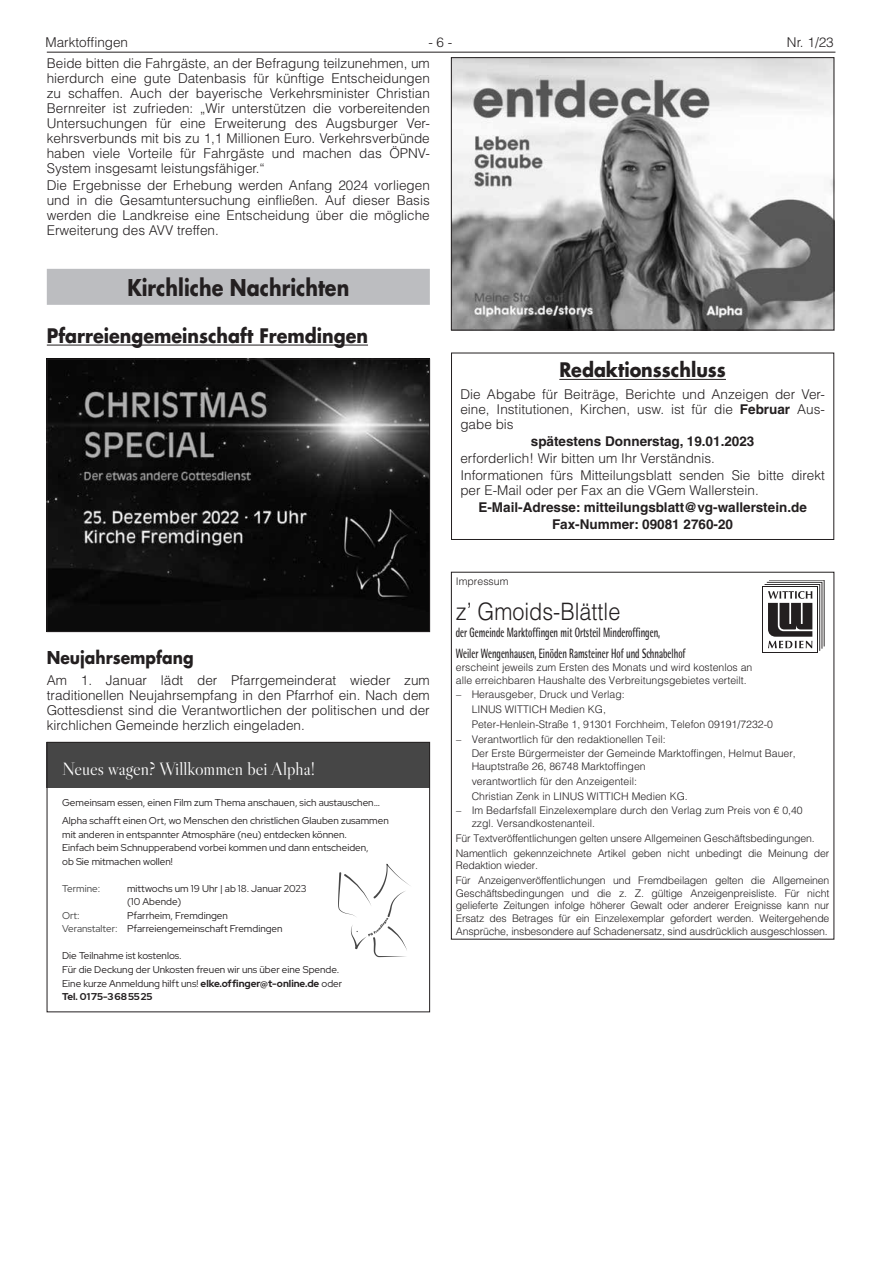
<style>
.page{position:relative;width:881px;height:1263px;background:#fff}
.page>*{position:absolute;margin:0;border:0;box-sizing:border-box;transform-origin:0 0}
.t1{font:300 24px "Helvetica LT";color:#231f20;scale:.9 1}
.t2{font:700 22.5px "Futura LT";color:#231f20;scale:.85 1}
.t3{font:700 19.5px "Futura LT";color:#231f20;scale:.9 1}
.t4{font:18px "Fkkqkv Libre Caslon Display";color:#fff}
.t5{font:700 17.25px "Futura LT";color:#231f20;scale:.9 1}
.t6{font:300 13.5px/15px "Helvetica LT";color:#231f20;text-align:justify}
.t7{font:700 13.5px/17.1px "Helvetica LT";color:#231f20;text-align:center}
.t8{font:700 13.5px/21.6px "Agfa Rotis Semisans";color:#231f20;scale:.63 1}
.t9{font:300 10.5px/14.7px "Helvetica LT";color:#231f20}
.t10{font:9.9px/13.5px "Nklqnt Red Hat Display";color:#231f20}
.t11{font:700 9.9px "Tytwfm Red Hat Display";color:#231f20}
.t12{font:9.9px "Nklqnt Red Hat Display";color:#464646}
.s1{color:#464646}
.s2{font-family:"Tytwfm Red Hat Display";font-weight:700}
.s3{font-weight:700}
</style>
<div class="page">
<hr style="left:47px;top:52px;width:788px;height:1px;background:#231f20">
<img style="left:453px;top:59px;width:378px;height:269px">
<div style="left:451px;top:57px;width:382px;height:273px;border:1px solid #231f20"></div>
<hr style="left:559px;top:379px;width:166px;height:1px;background:#231f20">
<div style="left:451px;top:353px;width:382px;height:187px;border:1px solid #231f20"></div>
<div style="left:47px;top:269px;width:382px;height:36px;background:#bcbdc0"></div>
<hr style="left:47px;top:345px;width:321px;height:1px;background:#231f20">
<img style="left:49px;top:361px;width:378px;height:269px">
<div style="left:47px;top:359px;width:382px;height:273px;border:1px solid #231f20"></div>
<div style="left:47px;top:742px;width:382px;height:46px;background:#464646"></div>
<svg style="left:338px;top:864px;width:72px;height:93px"></svg>
<div style="left:47px;top:742px;width:382px;height:270px;border:1px solid #231f20"></div>
<div style="left:762px;top:586px;width:55px;height:67px;background:#231f20"></div>
<div style="left:763px;top:587px;width:53px;height:65px;background:#fff"></div>
<svg style="left:764px;top:580px;width:60px;height:71px"></svg>
<p class="t6" style="left:45px;top:35px;width:84px">Marktoffingen</p>
<p class="t6" style="left:428px;top:35px;width:26px">- 6 -</p>
<p class="t6" style="left:786px;top:35px;width:48px">Nr. 1/23</p>
<p class="t6" style="left:47px;top:56px;width:384px">Beide bitten die Fahrgäste, an der Befragung teilzunehmen, um hierdurch eine gute Datenbasis für künftige Entscheidungen zu schaffen. Auch der bayerische Verkehrsminister Christian Bernreiter ist zufrieden: „Wir unterstützen die vorbereitenden Untersuchungen für eine Erweiterung des Augsburger Ver&shy;kehrsverbunds mit bis zu 1,1 Millionen Euro. Verkehrsverbünde haben viele Vorteile für Fahrgäste und machen das ÖPNV-System insgesamt leistungsfähiger.“</p>
<p class="t6" style="left:47px;top:178px;width:384px">Die Ergebnisse der Erhebung werden Anfang 2024 vorliegen und in die Gesamtuntersuchung einfließen. Auf dieser Basis werden die Landkreise eine Entscheidung über die mögliche Erweiterung des AVV treffen.</p>
<h2 class="t2" style="left:127px;top:277px;width:262px">Kirchliche Nachrichten</h2>
<h3 class="t3" style="left:47px;top:327px;width:358px">Pfarreiengemeinschaft Fremdingen</h3>
<p class="t5" style="left:47px;top:650px;width:165px">Neujahrsempfang</p>
<p class="t6" style="left:47px;top:673px;width:384px">Am 1. Januar lädt der Pfarrgemeinderat wieder zum traditionellen Neujahrsempfang in den Pfarrhof ein. Nach dem Gottesdienst sind die Verantwortlichen der politischen und der kirchlichen Gemeinde herzlich eingeladen.</p>
<h3 class="t4" style="left:62px;top:762px;width:254px">Neues wagen? Willkommen bei Alpha!</h3>
<p class="t10" style="left:62px;top:793px;width:328px;line-height:18.6px">Gemeinsam essen, einen Film zum Thema anschauen, sich austauschen…<br>Alpha schafft einen Ort, wo Menschen den christlichen Glauben zusammen</p>
<p class="t10" style="left:62px;top:828px;width:308px">mit anderen in entspannter Atmosphäre (neu) entdecken können.<br>Einfach beim Schnupperabend vorbei kommen und dann entscheiden, ob Sie mitmachen wollen!</p>
<p class="t12" style="left:62px;top:884px;width:39px">Termine:</p>
<p class="t10" style="left:127px;top:882px;width:181px">mittwochs um 19 Uhr | ab 18. Januar 2023 (10 Abende)</p>
<p class="t12" style="left:62px;top:911px;width:19px">Ort:</p>
<p class="t10" style="left:62px;top:909px;width:222px;text-indent:65px">Pfarrheim, Fremdingen<br><span class="s1">Veranstalter:</span> Pfarreiengemeinschaft Fremdingen</p>
<p class="t10" style="left:62px;top:950px;width:281px">Die Teilnahme ist kostenlos.<br>Für die Deckung der Unkosten freuen wir uns über eine Spende.<br>Eine kurze Anmeldung hilft uns! <span class="s2">elke.offinger@t-online.de</span> oder</p>
<p class="t11" style="left:62px;top:992px;width:92px">Tel. 0175-3685525</p>
<h3 class="t3" style="left:559px;top:361px;width:186px">Redaktionsschluss</h3>
<p class="t6" style="left:460px;top:387px;width:366px">Die Abgabe für Beiträge, Berichte und Anzeigen der Ver&shy;eine, Institutionen, Kirchen, usw. ist für die <span class="s3">Februar</span> Aus&shy;gabe bis</p>
<p class="t7" style="left:530px;top:434px;width:225px">spätestens Donnerstag, 19.01.2023</p>
<p class="t6" style="left:460px;top:450px;width:366px;line-height:17.1px">erforderlich! Wir bitten um Ihr Verständnis.<br>Informationen fürs Mitteilungsblatt senden Sie bitte direkt</p>
<p class="t6" style="left:460px;top:483px;width:300px">per E-Mail oder per Fax an die VGem Wallerstein.</p>
<p class="t7" style="left:478px;top:500px;width:330px">E-Mail-Adresse: mitteilungsblatt@vg-wallerstein.de<br>Fax-Nummer: 09081 2760-20</p>
<p class="t9" style="left:455px;top:574px;width:54px">Impressum</p>
<h1 class="t1" style="left:455px;top:599px;width:184px">z’ Gmoids-Blättle</h1>
<p class="t8" style="left:455px;top:622px;width:366px">der Gemeinde Marktoffingen mit Ortsteil Minderoffingen,<br>Weiler Wengenhausen, Einöden Ramsteiner Hof und Schnabelhof</p>
<p class="t9" style="left:455px;top:661px;width:298px;line-height:12.6px">erscheint jeweils zum Ersten des Monats und wird kostenlos an alle erreichbaren Haushalte des Verbreitungsgebietes verteilt.</p>
<p class="t9" style="left:471px;top:687px;width:303px;text-indent:-16px">– Herausgeber, Druck und Verlag:<br>LINUS WITTICH Medien KG,<br>Peter-Henlein-Straße 1, 91301 Forchheim, Telefon 09191/7232-0</p>
<p class="t9" style="left:471px;top:732px;width:325px;text-indent:-16px">– Verantwortlich für den redaktionellen Teil:<br>Der Erste Bürgermeister der Gemeinde Marktoffingen, Helmut Bauer,</p>
<p class="t9" style="left:471px;top:759px;width:217px">Hauptstraße 26, 86748 Marktoffingen verantwortlich für den Anzeigenteil:<br>Christian Zenk in LINUS WITTICH Medien KG.</p>
<p class="t9" style="left:471px;top:804px;width:332px;line-height:12.6px;text-indent:-16px">– Im Bedarfsfall Einzelexemplare durch den Verlag zum Preis von € 0,40 zzgl. Versandkostenanteil.</p>
<p class="t9" style="left:455px;top:831px;width:375px">Für Textveröffentlichungen gelten unsere Allgemeinen Geschäftsbedingungen.<br>Namentlich gekennzeichnete Artikel geben nicht unbedingt die Meinung der</p>
<p class="t9" style="left:455px;top:858px;width:375px">Redaktion wieder.<br>Für Anzeigenveröffentlichungen und Fremdbeilagen gelten die Allgemeinen</p>
<p class="t9" style="left:455px;top:887px;width:375px;line-height:12.6px;text-align:justify">Geschäftsbedingungen und die z. Z. gültige Anzeigenpreisliste. Für nicht gelieferte Zeitungen infolge höherer Gewalt oder anderer Ereignisse kann nur Ersatz des Betrages für ein Einzelexemplar gefordert werden. Weitergehende Ansprüche, insbesondere auf Schadenersatz, sind ausdrücklich ausgeschlossen.</p>
</div>
